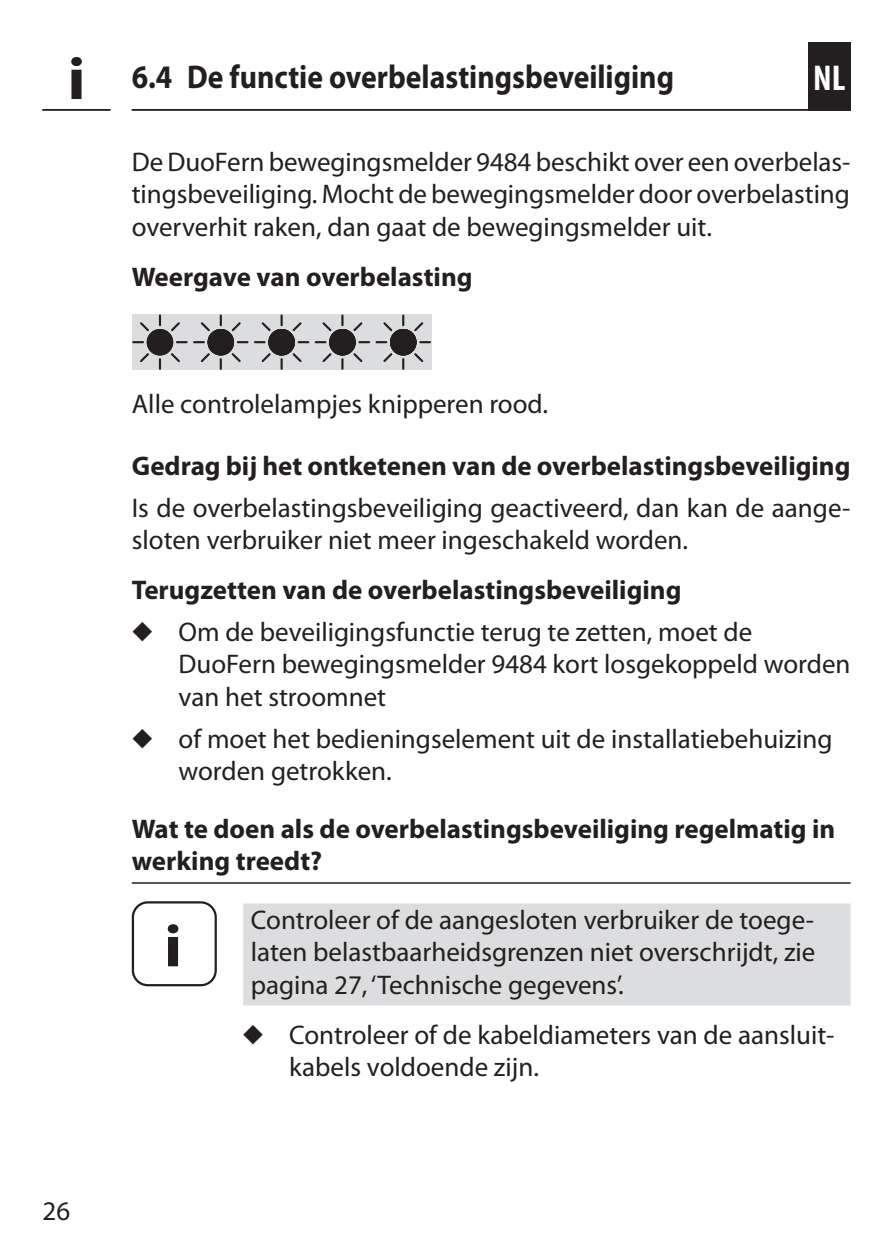
<style>
.page{position:relative;width:893px;height:1259px;background:#fff}
.page>*{position:absolute;margin:0;border:0;box-sizing:border-box;transform-origin:0 0}
.INFO-Icon{font:700 60px "Myriad Pro";color:#231f20;scale:1.1 1}
.t1{font:700 condensed 36px "Myriad Pro";color:#fff}
.t2{font:700 33px "Myriad Pro";color:#231f20;scale:.9 1}
.Fließtext_-_DE{font:27px/32.4px "Myriad Pro";color:#231f20}
.Nützliche_Infos_-_DE{font:27px/32.4px "Myriad Pro";color:#231f20;text-align:justify}
.Untertitel_-_DE{font:700 27px "Myriad Pro";color:#231f20}
.Untertitel_mit_Linie{font:700 27px/32.4px "Myriad Pro";color:#231f20}
</style>
<div class="page">
<hr style="left:132px;top:109px;width:719px;height:2px;background:#231f20">
<div style="left:808px;top:42px;width:42px;height:69px;background:#231f20"></div>
<hr style="left:42px;top:109px;width:68px;height:2px;background:#231f20">
<hr style="left:132px;top:882px;width:718px;height:1px;background:#231f20">
<div style="left:243px;top:903px;width:607px;height:102px;background:#dcdddf"></div>
<div style="left:132px;top:901px;width:85px;height:85px;border:2px solid #231f20;border-radius:15px"></div>
<div style="left:132px;top:314px;width:300px;height:56px;background:#dcdddf"></div>
<svg style="left:402px;top:315px;width:2px;height:10px"></svg>
<svg style="left:402px;top:359px;width:2px;height:10px"></svg>
<svg style="left:383px;top:322px;width:11px;height:11px"></svg>
<svg style="left:412px;top:351px;width:12px;height:11px"></svg>
<svg style="left:377px;top:341px;width:9px;height:2px"></svg>
<svg style="left:420px;top:341px;width:10px;height:2px"></svg>
<svg style="left:383px;top:351px;width:11px;height:11px"></svg>
<svg style="left:412px;top:322px;width:12px;height:11px"></svg>
<svg style="left:341px;top:315px;width:2px;height:10px"></svg>
<svg style="left:341px;top:359px;width:2px;height:10px"></svg>
<svg style="left:322px;top:322px;width:10px;height:10px"></svg>
<svg style="left:351px;top:351px;width:12px;height:11px"></svg>
<svg style="left:316px;top:341px;width:9px;height:2px"></svg>
<svg style="left:359px;top:341px;width:10px;height:2px"></svg>
<svg style="left:322px;top:351px;width:11px;height:11px"></svg>
<svg style="left:351px;top:322px;width:12px;height:11px"></svg>
<svg style="left:281px;top:315px;width:2px;height:10px"></svg>
<svg style="left:281px;top:359px;width:2px;height:10px"></svg>
<svg style="left:261px;top:322px;width:12px;height:11px"></svg>
<svg style="left:291px;top:351px;width:11px;height:11px"></svg>
<svg style="left:255px;top:341px;width:10px;height:2px"></svg>
<svg style="left:299px;top:341px;width:9px;height:2px"></svg>
<svg style="left:261px;top:351px;width:12px;height:11px"></svg>
<svg style="left:292px;top:322px;width:10px;height:10px"></svg>
<svg style="left:220px;top:315px;width:2px;height:10px"></svg>
<svg style="left:220px;top:359px;width:2px;height:10px"></svg>
<svg style="left:201px;top:322px;width:11px;height:11px"></svg>
<svg style="left:230px;top:351px;width:11px;height:11px"></svg>
<svg style="left:194px;top:341px;width:10px;height:2px"></svg>
<svg style="left:238px;top:341px;width:9px;height:2px"></svg>
<svg style="left:201px;top:351px;width:11px;height:11px"></svg>
<svg style="left:230px;top:322px;width:11px;height:11px"></svg>
<svg style="left:159px;top:315px;width:2px;height:10px"></svg>
<svg style="left:159px;top:359px;width:2px;height:10px"></svg>
<svg style="left:140px;top:322px;width:11px;height:11px"></svg>
<svg style="left:169px;top:351px;width:11px;height:11px"></svg>
<svg style="left:133px;top:341px;width:10px;height:2px"></svg>
<svg style="left:177px;top:341px;width:10px;height:2px"></svg>
<svg style="left:140px;top:351px;width:11px;height:11px"></svg>
<svg style="left:169px;top:322px;width:11px;height:11px"></svg>
<div style="left:391px;top:330px;width:24px;height:24px;background:#231f20;border-radius:50%"></div>
<div style="left:390px;top:329px;width:26px;height:26px;border:2px solid #231f20;border-radius:50%"></div>
<div style="left:330px;top:330px;width:25px;height:24px;background:#231f20;border-radius:50%"></div>
<div style="left:329px;top:329px;width:27px;height:26px;border:2px solid #231f20;border-radius:50%"></div>
<div style="left:269px;top:330px;width:25px;height:24px;background:#231f20;border-radius:50%"></div>
<div style="left:268px;top:329px;width:27px;height:26px;border:2px solid #231f20;border-radius:50%"></div>
<div style="left:209px;top:330px;width:24px;height:24px;background:#231f20;border-radius:50%"></div>
<div style="left:208px;top:329px;width:26px;height:26px;border:2px solid #231f20;border-radius:50%"></div>
<div style="left:148px;top:330px;width:24px;height:24px;background:#231f20;border-radius:50%"></div>
<div style="left:147px;top:329px;width:26px;height:26px;border:2px solid #231f20;border-radius:50%"></div>
<p class="INFO-Icon" style="left:67px;top:45px;width:18px">i</p>
<p class="Fließtext_-_DE" style="left:43px;top:1195px;width:29px">26</p>
<p class="t2" style="left:132px;top:59px;width:604px">6.4 De functie overbelastingsbeveiliging</p>
<h2 class="t1" style="left:813px;top:58px;width:34px">NL</h2>
<p class="Fließtext_-_DE" style="left:132px;top:146px;width:720px;text-align:justify">De DuoFern bewegingsmelder 9484 beschikt over een overbelas&shy;tingsbeveiliging. Mocht de bewegingsmelder door overbelasting oververhit raken, dan gaat de bewegingsmelder uit.</p>
<p class="Untertitel_-_DE" style="left:132px;top:261px;width:342px">Weergave van overbelasting</p>
<p class="Fließtext_-_DE" style="left:132px;top:388px;width:418px">Alle controlelampjes knipperen rood.</p>
<p class="Untertitel_-_DE" style="left:132px;top:450px;width:720px">Gedrag bij het ontketenen van de overbelastingsbeveiliging</p>
<p class="Fließtext_-_DE" style="left:132px;top:492px;width:720px">Is de overbelastingsbeveiliging geactiveerd, dan kan de aange&shy;sloten verbruiker niet meer ingeschakeld worden.</p>
<p class="Untertitel_-_DE" style="left:132px;top:575px;width:551px">Terugzetten van de overbelastingsbeveiliging</p>
<p class="Fließtext_-_DE" style="left:179px;top:616px;width:673px;text-indent:-47px">◆ Om de beveiligingsfunctie terug te zetten, moet de<br>DuoFern bewegingsmelder 9484 kort losgekoppeld worden van het stroomnet</p>
<p class="Fließtext_-_DE" style="left:179px;top:723px;width:655px;text-indent:-47px">◆ of moet het bedieningselement uit de installatiebehuizing worden getrokken.</p>
<p class="Untertitel_mit_Linie" style="left:132px;top:813px;width:705px">Wat te doen als de overbelastingsbeveiliging regelmatig in werking treedt?</p>
<p class="INFO-Icon" style="left:164px;top:912px;width:18px">i</p>
<p class="Nützliche_Infos_-_DE" style="left:251px;top:904px;width:566px">Controleer of de aangesloten verbruiker de toege&shy;laten belastbaarheidsgrenzen niet overschrijdt, zie pagina 27, ‘Technische gegevens’.</p>
<p class="Fließtext_-_DE" style="left:289px;top:1019px;width:547px;text-indent:-47px">◆ Controleer of de kabeldiameters van de aansluit&shy;kabels voldoende zijn.</p>
</div>
